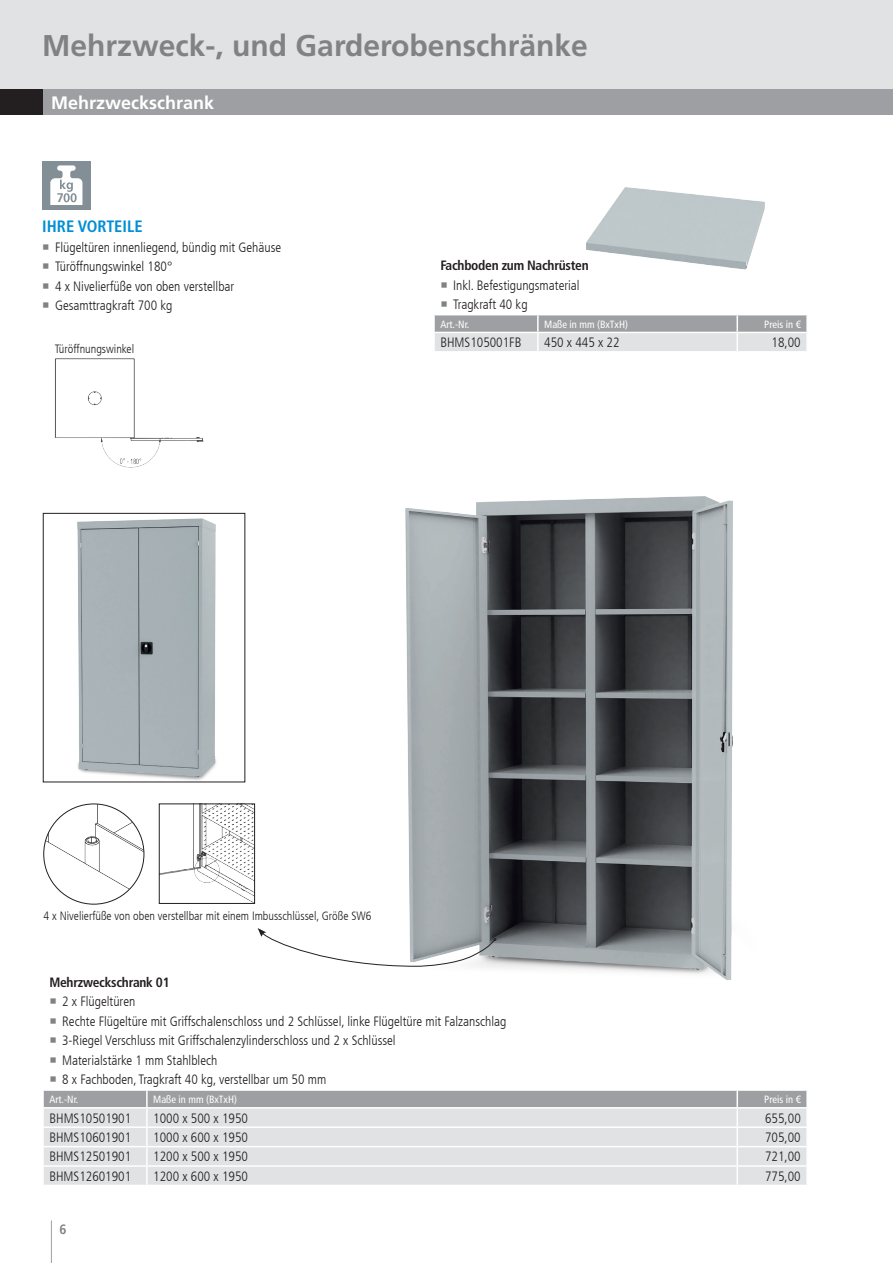
<style>
.page{position:relative;width:893px;height:1263px;background:#fff}
.page>*{position:absolute;margin:0;border:0;box-sizing:border-box;transform-origin:0 0}
.t1{font:700 30px "Frutiger LT Com";color:#808285}
.t2{font:700 18px "Frutiger LT Com";color:#fff}
.t3{font:700 condensed 16.5px "Frutiger LT Com";color:#008fd5}
.t4{font:300 condensed 13.5px/19.5px "Frutiger LT Com";color:#231f20}
.t5{font:700 condensed 13.5px "Frutiger LT Com";letter-spacing:-.02em;color:#231f20}
.t6{font:700 condensed 13.5px "Frutiger LT Com";color:#808285}
.t7{font:700 12.45px "Frutiger LT Com";color:#828f96}
.t8{font:300 condensed 12px "Frutiger LT Com";color:#231f20}
.t9{font:condensed 10.5px "Frutiger LT Com";color:#fff}
</style>
<div class="page">
<div style="left:0;top:0;width:893px;height:89px;background:#e1e2e4"></div>
<hr style="left:51px;top:1220px;width:1px;height:43px;background:#9d9fa2">
<div style="left:43px;top:89px;width:850px;height:26px;background:#9d9fa2"></div>
<div style="left:0;top:89px;width:43px;height:26px;background:#231f20"></div>
<svg style="left:43px;top:1091px;width:764px;height:94px;background:#d7d8da"></svg>
<img style="left:405px;top:496px;width:328px;height:484px">
<img style="left:77px;top:518px;width:139px;height:262px">
<div style="left:43px;top:513px;width:202px;height:269px;border:1px solid #231f20"></div>
<svg style="left:434px;top:315px;width:373px;height:36px;background:#c4c5c8"></svg>
<img style="left:586px;top:187px;width:179px;height:83px">
<div style="left:42px;top:162px;width:49px;height:48px;background:#828f96"></div>
<svg style="left:50px;top:165px;width:32px;height:40px"></svg>
<img style="left:54px;top:358px;width:150px;height:110px">
<img style="left:161px;top:806px;width:92px;height:96px">
<div style="left:159px;top:804px;width:96px;height:100px;border:1px solid #231f20"></div>
<img style="left:44px;top:804px;width:100px;height:100px;border-radius:50px">
<svg style="left:258px;top:928px;width:238px;height:39px"></svg>
<h1 class="t1" style="left:42px;top:28px;width:547px">Mehrzweck-, und Garderobenschränke</h1>
<h2 class="t2" style="left:51px;top:92px;width:165px">Mehrzweckschrank</h2>
<p class="t7" style="left:57px;top:191px;width:8px">7</p>
<p class="t3" style="left:42px;top:217px;width:102px">IHRE VORTEILE</p>
<p class="t4" style="left:55px;top:237px;width:228px">Flügeltüren innenliegend, bündig mit Gehäuse Türöffnungswinkel 180°<br>4 x Nivelierfüße von oben verstellbar Gesamttragkraft 700 kg</p>
<p class="t8" style="left:55px;top:342px;width:81px">Türöffnungswinkel</p>
<p class="t5" style="left:440px;top:257px;width:150px">Fachboden zum Nachrüsten</p>
<p class="t4" style="left:453px;top:275px;width:128px">Inkl. Befestigungsmaterial<br>Tragkraft 40 kg</p>
<p class="t9" style="left:440px;top:318px;width:30px">Art.-Nr.</p>
<p class="t9" style="left:544px;top:318px;width:85px">Maße in mm (BxTxH)</p>
<p class="t9" style="left:764px;top:318px;width:38px">Preis in €</p>
<p class="t4" style="left:440px;top:333px;width:83px">BHMS105001FB</p>
<p class="t4" style="left:544px;top:333px;width:77px">450 x 445 x 22</p>
<p class="t4" style="left:772px;top:333px;width:31px">18,00</p>
<p class="t8" style="left:44px;top:909px;width:330px">4 x Nivelierfüße von oben verstellbar mit einem Imbusschlüssel, Größe SW6</p>
<p class="t5" style="left:49px;top:974px;width:122px">Mehrzweckschrank 01</p>
<p class="t4" style="left:62px;top:992px;width:446px">2 x Flügeltüren<br>Rechte Flügeltüre mit Griffschalenschloss und 2 Schlüssel, linke Flügeltüre mit Falzanschlag 3-Riegel Verschluss mit Griffschalenzylinderschloss und 2 x Schlüssel<br>Materialstärke 1 mm Stahlblech<br>8 x Fachboden, Tragkraft 40 kg, verstellbar um 50 mm</p>
<p class="t9" style="left:49px;top:1093px;width:30px">Art.-Nr.</p>
<p class="t9" style="left:153px;top:1093px;width:85px">Maße in mm (BxTxH)</p>
<p class="t9" style="left:764px;top:1093px;width:38px">Preis in €</p>
<p class="t4" style="left:49px;top:1108px;width:83px">BHMS10501901</p>
<p class="t4" style="left:153px;top:1108px;width:96px">1000 x 500 x 1950</p>
<p class="t4" style="left:765px;top:1108px;width:37px">655,00</p>
<p class="t4" style="left:49px;top:1128px;width:83px">BHMS10601901</p>
<p class="t4" style="left:153px;top:1128px;width:96px">1000 x 600 x 1950</p>
<p class="t4" style="left:765px;top:1128px;width:37px">705,00</p>
<p class="t4" style="left:49px;top:1147px;width:83px">BHMS12501901</p>
<p class="t4" style="left:153px;top:1147px;width:96px">1200 x 500 x 1950</p>
<p class="t4" style="left:765px;top:1147px;width:37px">721,00</p>
<p class="t4" style="left:49px;top:1166px;width:83px">BHMS12601901</p>
<p class="t4" style="left:153px;top:1166px;width:96px">1200 x 600 x 1950</p>
<p class="t4" style="left:765px;top:1166px;width:37px">775,00</p>
<p class="t6" style="left:60px;top:1221px;width:9px">6</p>
</div>
